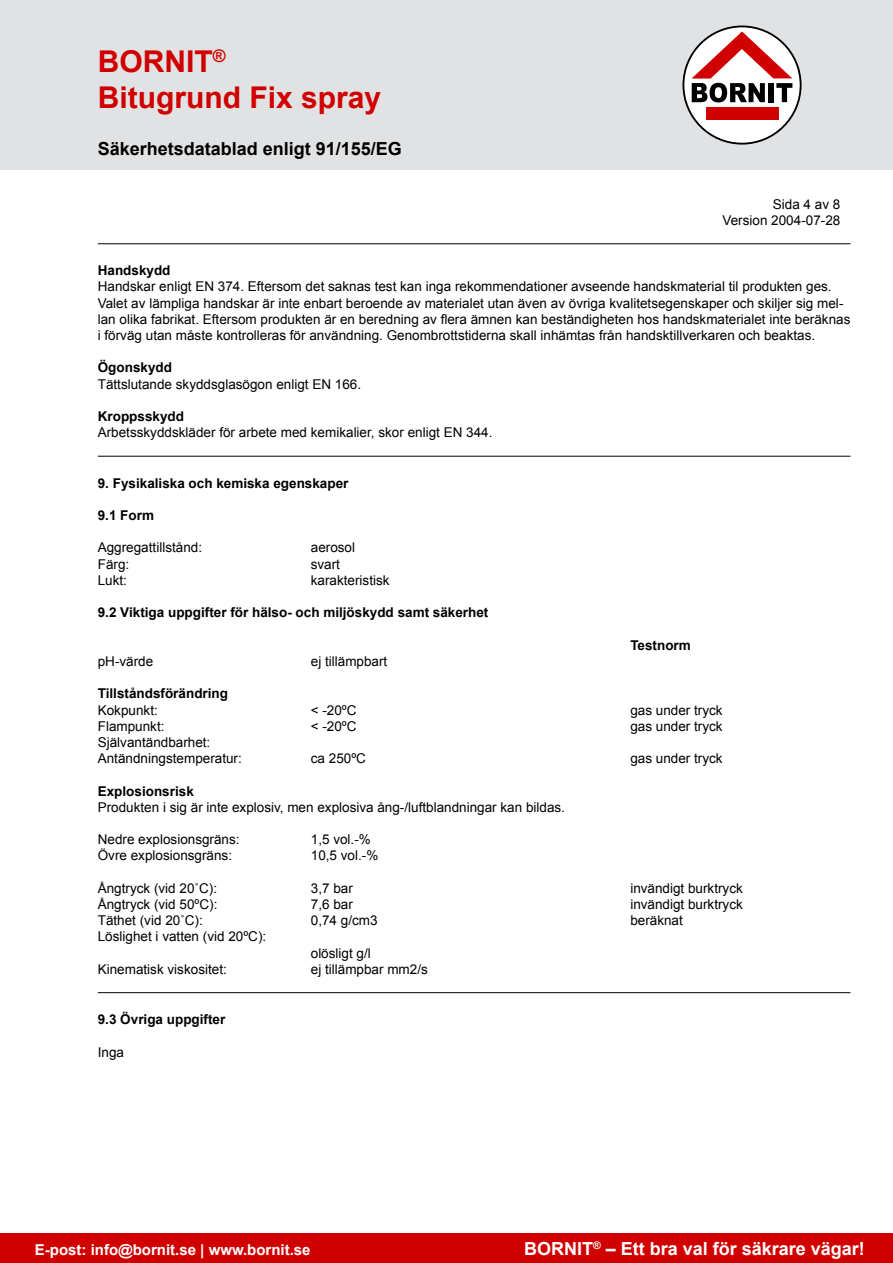
<style>
.page{position:relative;width:893px;height:1263px;background:#fff}
.page>*{position:absolute;margin:0;border:0;box-sizing:border-box;transform-origin:0 0}
.Rubbe{font:700 30px "Arial";color:#d10000}
.t1{font:700 18px "Arial";color:#fff}
.UB_2{font:700 18px "Arial";color:#000}
.t2{font:700 15px "Arial";color:#fff}
.Bröd{font:13.5px/16.2px "Arial";color:#000}
.Fet_bröd{font:700 13.5px "Arial";color:#000}
.Högertabb{font:13.5px "Arial";color:#000}
.Bröd-2{font:700 13.5px "Arial";color:#000}
</style>
<div class="page">
<div style="left:0;top:1233px;width:893px;height:30px;background:#d10000"></div>
<div style="left:0;top:0;width:893px;height:170px;background:#e1e2e3"></div>
<svg style="left:683px;top:26px;width:118px;height:118px;background:#e8e2e2"></svg>
<div style="left:682px;top:26px;width:119px;height:119px;border:2px solid #000;border-radius:50%"></div>
<div style="left:706px;top:108px;width:72px;height:12px;background:#d10000"></div>
<svg style="left:692px;top:31px;width:100px;height:71px;background:#c49999"></svg>
<hr style="left:98px;top:243px;width:752px;height:1px;background:#000">
<hr style="left:98px;top:456px;width:752px;height:1px;background:#000">
<hr style="left:98px;top:992px;width:752px;height:1px;background:#000">
<p class="Rubbe" style="left:98px;top:44px;width:129px">BORNIT<sup>®</sup></p>
<p class="Rubbe" style="left:98px;top:80px;width:285px">Bitugrund Fix spray</p>
<p class="UB_2" style="left:98px;top:138px;width:306px">Säkerhetsdatablad enligt 91/155/EG</p>
<p class="Högertabb" style="left:773px;top:196px;width:69px">Sida 4 av 8</p>
<p class="Högertabb" style="left:722px;top:212px;width:119px">Version 2004-07-28</p>
<p class="Fet_bröd" style="left:98px;top:263px;width:74px">Handskydd</p>
<p class="Bröd" style="left:98px;top:279px;width:754px">Handskar enligt EN 374. Eftersom det saknas test kan inga rekommendationer avseende handskmaterial til produkten ges.<br>Valet av lämpliga handskar är inte enbart beroende av materialet utan även av övriga kvalitetsegenskaper och skiljer sig mel&shy;lan olika fabrikat. Eftersom produkten är en beredning av flera ämnen kan beständigheten hos handskmaterialet inte beräknas i förväg utan måste kontrolleras för användning. Genombrottstiderna skall inhämtas från handsktillverkaren och beaktas.</p>
<p class="Fet_bröd" style="left:98px;top:360px;width:76px">Ögonskydd</p>
<p class="Bröd" style="left:98px;top:376px;width:265px">Tättslutande skyddsglasögon enligt EN 166.</p>
<p class="Fet_bröd" style="left:98px;top:409px;width:88px">Kroppsskydd</p>
<p class="Bröd" style="left:98px;top:424px;width:396px">Arbetsskyddskläder för arbete med kemikalier, skor enligt EN 344.</p>
<p class="Fet_bröd" style="left:98px;top:475px;width:252px">9. Fysikaliska och kemiska egenskaper</p>
<p class="Fet_bröd" style="left:98px;top:508px;width:58px">9.1 Form</p>
<p class="Bröd" style="left:98px;top:540px;width:106px">Aggregattillstånd:</p>
<p class="Bröd" style="left:311px;top:540px;width:46px">aerosol</p>
<p class="Bröd" style="left:98px;top:556px;width:33px">Färg:</p>
<p class="Bröd" style="left:311px;top:556px;width:31px">svart</p>
<p class="Bröd" style="left:98px;top:572px;width:31px">Lukt:</p>
<p class="Bröd" style="left:311px;top:572px;width:80px">karakteristisk</p>
<p class="Fet_bröd" style="left:98px;top:605px;width:392px">9.2 Viktiga uppgifter för hälso- och miljöskydd samt säkerhet</p>
<p class="Bröd-2" style="left:630px;top:637px;width:62px">Testnorm</p>
<p class="Bröd" style="left:98px;top:653px;width:57px">pH-värde</p>
<p class="Bröd" style="left:311px;top:653px;width:78px">ej tillämpbart</p>
<p class="Fet_bröd" style="left:98px;top:686px;width:132px">Tillståndsförändring</p>
<p class="Bröd" style="left:98px;top:702px;width:62px">Kokpunkt:</p>
<p class="Bröd" style="left:311px;top:702px;width:47px">&lt; -20ºC</p>
<p class="Bröd" style="left:630px;top:702px;width:94px">gas under tryck</p>
<p class="Bröd" style="left:98px;top:718px;width:68px">Flampunkt:</p>
<p class="Bröd" style="left:311px;top:718px;width:47px">&lt; -20ºC</p>
<p class="Bröd" style="left:630px;top:718px;width:94px">gas under tryck</p>
<p class="Bröd" style="left:98px;top:734px;width:114px">Självantändbarhet:</p>
<p class="Bröd" style="left:98px;top:750px;width:146px">Antändningstemperatur:</p>
<p class="Bröd" style="left:311px;top:750px;width:57px">ca 250ºC</p>
<p class="Bröd" style="left:630px;top:750px;width:94px">gas under tryck</p>
<p class="Fet_bröd" style="left:98px;top:783px;width:98px">Explosionsrisk</p>
<p class="Bröd" style="left:98px;top:799px;width:469px">Produkten i sig är inte explosiv, men explosiva ång-/luftblandningar kan bildas.</p>
<p class="Bröd" style="left:98px;top:831px;width:143px">Nedre explosionsgräns:</p>
<p class="Bröd" style="left:311px;top:831px;width:62px">1,5 vol.-%</p>
<p class="Bröd" style="left:98px;top:847px;width:136px">Övre explosionsgräns:</p>
<p class="Bröd" style="left:311px;top:847px;width:69px">10,5 vol.-%</p>
<p class="Bröd" style="left:98px;top:880px;width:121px">Ångtryck (vid 20˚C):</p>
<p class="Bröd" style="left:311px;top:880px;width:44px">3,7 bar</p>
<p class="Bröd" style="left:630px;top:880px;width:114px">invändigt burktryck</p>
<p class="Bröd" style="left:98px;top:896px;width:121px">Ångtryck (vid 50ºC):</p>
<p class="Bröd" style="left:311px;top:896px;width:44px">7,6 bar</p>
<p class="Bröd" style="left:630px;top:896px;width:114px">invändigt burktryck</p>
<p class="Bröd" style="left:98px;top:912px;width:107px">Täthet (vid 20˚C):</p>
<p class="Bröd" style="left:311px;top:912px;width:68px">0,74 g/cm3</p>
<p class="Bröd" style="left:630px;top:912px;width:54px">beräknat</p>
<p class="Bröd" style="left:98px;top:928px;width:170px">Löslighet i vatten (vid 20ºC):</p>
<p class="Bröd" style="left:311px;top:945px;width:62px">olösligt g/l</p>
<p class="Bröd" style="left:98px;top:961px;width:131px">Kinematisk viskositet:</p>
<p class="Bröd" style="left:311px;top:961px;width:119px">ej tillämpbar mm2/s</p>
<p class="Fet_bröd" style="left:98px;top:1012px;width:129px">9.3 Övriga uppgifter</p>
<p class="Bröd" style="left:98px;top:1044px;width:28px">Inga</p>
<p class="t2" style="left:35px;top:1241px;width:277px">E-post: info@bornit.se | www.bornit.se</p>
<h2 class="t1" style="left:524px;top:1238px;width:342px">BORNIT<sup>®</sup> – Ett bra val för säkrare vägar!</h2>
</div>
